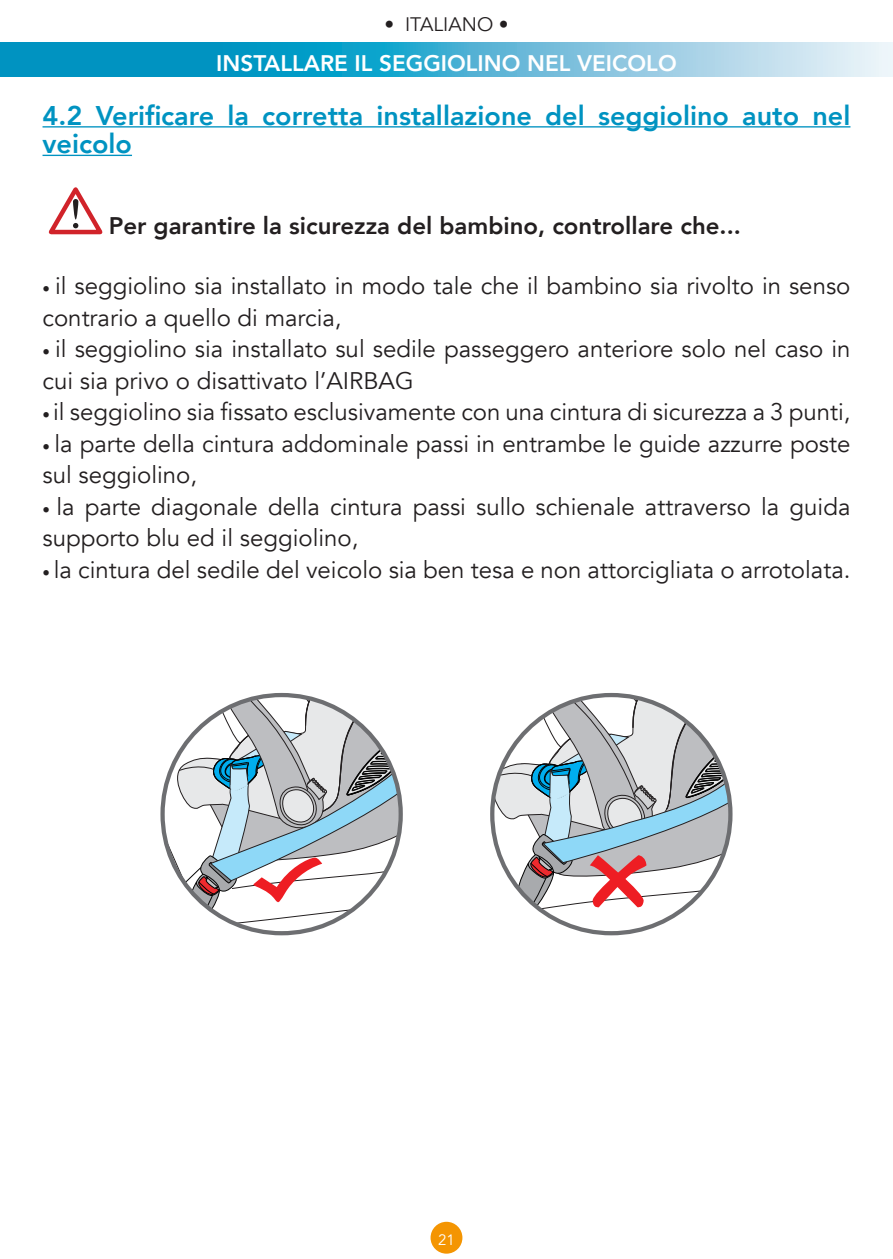
<style>
.page{position:relative;width:893px;height:1259px;background:#fff}
.page>*{position:absolute;margin:0;border:0;box-sizing:border-box;transform-origin:0 0}
.t1{font:800 27px/28.5px "Avenir";color:#0093c1}
.t2{font:24px/31.5px "Avenir";color:#231f20}
.t3{font:800 24px "Avenir";color:#231f20}
.t4{font:800 22.5px "Avenir";color:#fff}
.t5{font:19.5px "Avenir";color:#231f20}
.t6{font:15px "Avenir";color:#fff}
.s1{font-size:15px}
</style>
<div class="page">
<div style="left:431px;top:1221px;width:31px;height:32px;background:#f49502;border-radius:50%"></div>
<svg style="left:0;top:43px;width:893px;height:34px;background:#52b4d5"></svg>
<hr style="left:43px;top:126px;width:807px;height:1px;background:#0093c1">
<hr style="left:43px;top:155px;width:89px;height:1px;background:#0093c1">
<svg style="left:48px;top:187px;width:55px;height:48px"></svg>
<svg style="left:165px;top:695px;width:237px;height:232px"></svg>
<svg style="left:546px;top:916px;width:131px;height:17px"></svg>
<svg style="left:492px;top:695px;width:239px;height:221px"></svg>
<p class="t5" style="left:385px;top:13px;width:125px">• ITALIANO •</p>
<p class="t4" style="left:216px;top:45px;width:462px">INSTALLARE IL SEGGIOLINO NEL VEICOLO</p>
<p class="t1" style="left:43px;top:101px;width:809px">4.2 Verificare la corretta installazione del seggiolino auto nel veicolo</p>
<p class="t3" style="left:109px;top:207px;width:634px">Per garantire la sicurezza del bambino, controllare che...</p>
<p class="t2" style="left:43px;top:271px;width:809px"><span class="s1">•</span> il seggiolino sia installato in modo tale che il bambino sia rivolto in senso contrario a quello di marcia,</p>
<p class="t2" style="left:43px;top:334px;width:809px"><span class="s1">•</span> il seggiolino sia installato sul sedile passeggero anteriore solo nel caso in cui sia privo o disattivato l’AIRBAG</p>
<p class="t2" style="left:43px;top:397px;width:809px"><span class="s1">•</span> il seggiolino sia fissato esclusivamente con una cintura di sicurezza a 3 punti,</p>
<p class="t2" style="left:43px;top:428px;width:809px"><span class="s1">•</span> la parte della cintura addominale passi in entrambe le guide azzurre poste sul seggiolino,</p>
<p class="t2" style="left:43px;top:491px;width:809px"><span class="s1">•</span> la parte diagonale della cintura passi sullo schienale attraverso la guida supporto blu ed il seggiolino,</p>
<p class="t2" style="left:43px;top:554px;width:809px"><span class="s1">•</span> la cintura del sedile del veicolo sia ben tesa e non attorcigliata o arrotolata.</p>
<p class="t6" style="left:438px;top:1231px;width:18px">21</p>
</div>
